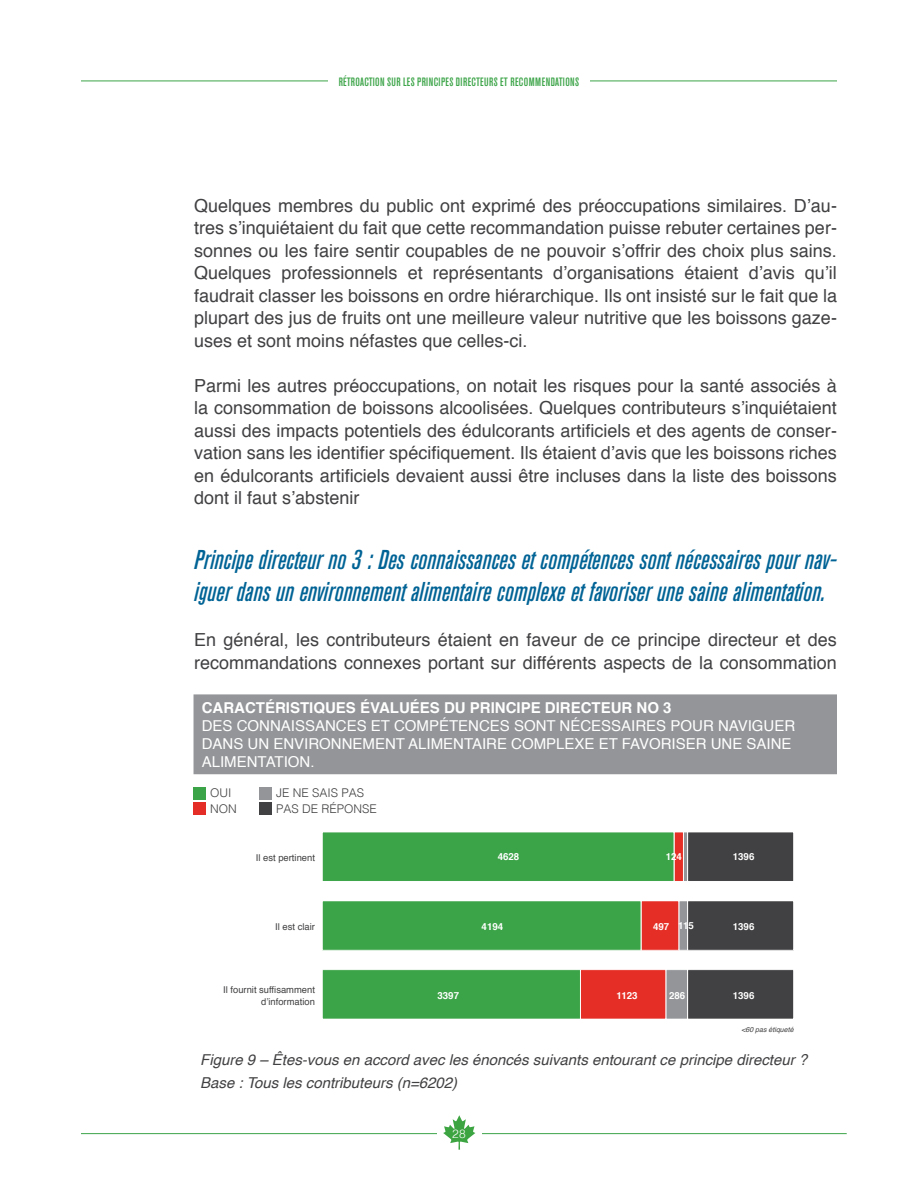
<style>
.page{position:relative;width:918px;height:1188px;background:#fff}
.page>*{position:absolute;margin:0;border:0;box-sizing:border-box;transform-origin:0 0}
.t1{font:italic 500 condensed 27px/32.4px "Akzidenz Grotesk BE";color:#006395}
.t2{font:18px/22.5px "Helvetica";color:#414042;text-align:justify}
.t3{font:15px/18px "Helvetica";color:#fff}
.t4{font:italic 15px/22.5px "Helvetica";color:#414042}
.t5{font:700 15px "Helvetica";color:#fff}
.t6{font:500 condensed 12px "Akzidenz Grotesk BE";letter-spacing:.03em;color:#3ca448}
.t7{font:300 12px "Helvetica";color:#414042}
.t8{font:300 12px "Helvetica";color:#fff}
.t9{font:700 9.75px "Helvetica";color:#fff}
.t10{font:9.45px/11.2px "Helvetica";color:#414042;text-align:right}
.t11{font:italic 7.05px "Helvetica";color:#414042}
</style>
<div class="page">
<hr style="left:81px;top:1133px;width:766px;height:1px;background:#3ca448">
<div style="left:437px;top:1115px;width:45px;height:35px;background:#fff"></div>
<svg style="left:443px;top:1115px;width:32px;height:35px"></svg>
<hr style="left:81px;top:81px;width:756px;height:1px;background:#3ca448">
<div style="left:328px;top:69px;width:262px;height:25px;background:#fff"></div>
<div style="left:194px;top:787px;width:12px;height:12px;background:#3ca448"></div>
<div style="left:260px;top:787px;width:12px;height:12px;background:#939598"></div>
<div style="left:194px;top:802px;width:12px;height:13px;background:#e42d26"></div>
<div style="left:260px;top:802px;width:12px;height:13px;background:#414042"></div>
<div style="left:194px;top:695px;width:642px;height:78px;background:#939598"></div>
<div style="left:194px;top:694px;width:643px;height:80px;border:2px solid #939598"></div>
<div style="left:688px;top:832px;width:106px;height:49px;background:#414042"></div>
<div style="left:687px;top:832px;width:107px;height:50px;border:1px solid #fff"></div>
<div style="left:688px;top:901px;width:106px;height:49px;background:#414042"></div>
<div style="left:687px;top:901px;width:107px;height:50px;border:1px solid #fff"></div>
<div style="left:688px;top:970px;width:106px;height:49px;background:#414042"></div>
<div style="left:687px;top:969px;width:107px;height:50px;border:1px solid #fff"></div>
<div style="left:683px;top:832px;width:5px;height:49px;background:#939598"></div>
<div style="left:683px;top:832px;width:5px;height:50px;border:1px solid #fff"></div>
<div style="left:679px;top:901px;width:9px;height:49px;background:#939598"></div>
<div style="left:679px;top:901px;width:9px;height:50px;border:1px solid #fff"></div>
<div style="left:666px;top:970px;width:22px;height:49px;background:#939598"></div>
<div style="left:666px;top:969px;width:22px;height:50px;border:1px solid #fff"></div>
<div style="left:674px;top:832px;width:9px;height:49px;background:#e52f26"></div>
<div style="left:674px;top:832px;width:10px;height:50px;border:1px solid #fff"></div>
<div style="left:641px;top:901px;width:38px;height:49px;background:#e52f26"></div>
<div style="left:641px;top:901px;width:38px;height:50px;border:1px solid #fff"></div>
<div style="left:580px;top:970px;width:86px;height:49px;background:#e52f26"></div>
<div style="left:580px;top:969px;width:86px;height:50px;border:1px solid #fff"></div>
<div style="left:322px;top:832px;width:352px;height:49px;background:#3ca448"></div>
<div style="left:322px;top:832px;width:352px;height:50px;border:1px solid #fff"></div>
<div style="left:322px;top:901px;width:319px;height:49px;background:#3ca448"></div>
<div style="left:322px;top:901px;width:319px;height:50px;border:1px solid #fff"></div>
<div style="left:322px;top:970px;width:258px;height:49px;background:#3ca448"></div>
<div style="left:322px;top:969px;width:259px;height:50px;border:1px solid #fff"></div>
<p class="t6" style="left:339px;top:75px;width:242px">RÉTROACTION SUR LES PRINCIPES DIRECTEURS ET RECOMMENDATIONS</p>
<p class="t2" style="left:194px;top:194px;width:644px">Quelques membres du public ont exprimé des préoccupations similaires. D’au&shy;tres s’inquiétaient du fait que cette recommandation puisse rebuter certaines per&shy;sonnes ou les faire sentir coupables de ne pouvoir s’offrir des choix plus sains.<br>Quelques professionnels et représentants d’organisations étaient d’avis qu’il faudrait classer les boissons en ordre hiérarchique. Ils ont insisté sur le fait que la plupart des jus de fruits ont une meilleure valeur nutritive que les boissons gaze&shy;uses et sont moins néfastes que celles-ci.</p>
<p class="t2" style="left:194px;top:374px;width:644px">Parmi les autres préoccupations, on notait les risques pour la santé associés à la consommation de boissons alcoolisées. Quelques contributeurs s’inquiétaient aussi des impacts potentiels des édulcorants artificiels et des agents de conser&shy;vation sans les identifier spécifiquement. Ils étaient d’avis que les boissons riches en édulcorants artificiels devaient aussi être incluses dans la liste des boissons dont il faut s’abstenir</p>
<h1 class="t1" style="left:194px;top:544px;width:644px">Principe directeur no 3 : Des connaissances et compétences sont nécessaires pour nav&shy;iguer dans un environnement alimentaire complexe et favoriser une saine alimentation.</h1>
<p class="t2" style="left:194px;top:629px;width:644px">En général, les contributeurs étaient en faveur de ce principe directeur et des recommandations connexes portant sur différents aspects de la consommation</p>
<p class="t5" style="left:202px;top:696px;width:471px">CARACTÉRISTIQUES ÉVALUÉES DU PRINCIPE DIRECTEUR NO 3</p>
<p class="t3" style="left:202px;top:717px;width:595px">DES CONNAISSANCES ET COMPÉTENCES SONT NÉCESSAIRES POUR NAVIGUER<br>DANS UN ENVIRONNEMENT ALIMENTAIRE COMPLEXE ET FAVORISER UNE SAINE<br>ALIMENTATION.</p>
<p class="t7" style="left:210px;top:783px;width:23px">OUI</p>
<p class="t7" style="left:276px;top:783px;width:90px">JE NE SAIS PAS</p>
<p class="t7" style="left:210px;top:799px;width:28px">NON</p>
<p class="t7" style="left:276px;top:799px;width:102px">PAS DE RÉPONSE</p>
<p class="t10" style="left:256px;top:852px;width:60px">Il est pertinent</p>
<p class="t9" style="left:498px;top:849px;width:23px">4628</p>
<p class="t9" style="left:666px;top:849px;width:18px">124</p>
<p class="t9" style="left:733px;top:849px;width:23px">1396</p>
<p class="t10" style="left:275px;top:921px;width:41px">Il est clair</p>
<p class="t9" style="left:482px;top:918px;width:23px">4194</p>
<p class="t9" style="left:653px;top:918px;width:18px">497</p>
<p class="t9" style="left:678px;top:917px;width:17px">115</p>
<p class="t9" style="left:733px;top:918px;width:23px">1396</p>
<p class="t10" style="left:223px;top:985px;width:93px">Il fournit suffisamment d’information</p>
<p class="t9" style="left:437px;top:988px;width:23px">3397</p>
<p class="t9" style="left:617px;top:988px;width:23px">1123</p>
<p class="t9" style="left:669px;top:988px;width:18px">286</p>
<p class="t9" style="left:733px;top:988px;width:23px">1396</p>
<p class="t11" style="left:741px;top:1024px;width:54px">&lt;60 pas étiqueté</p>
<p class="t4" style="left:200px;top:1049px;width:608px">Figure 9 – Êtes-vous en accord avec les énoncés suivants entourant ce principe directeur ?<br>Base : Tous les contributeurs (n=6202)</p>
<p class="t8" style="left:452px;top:1124px;width:15px">28</p>
</div>
